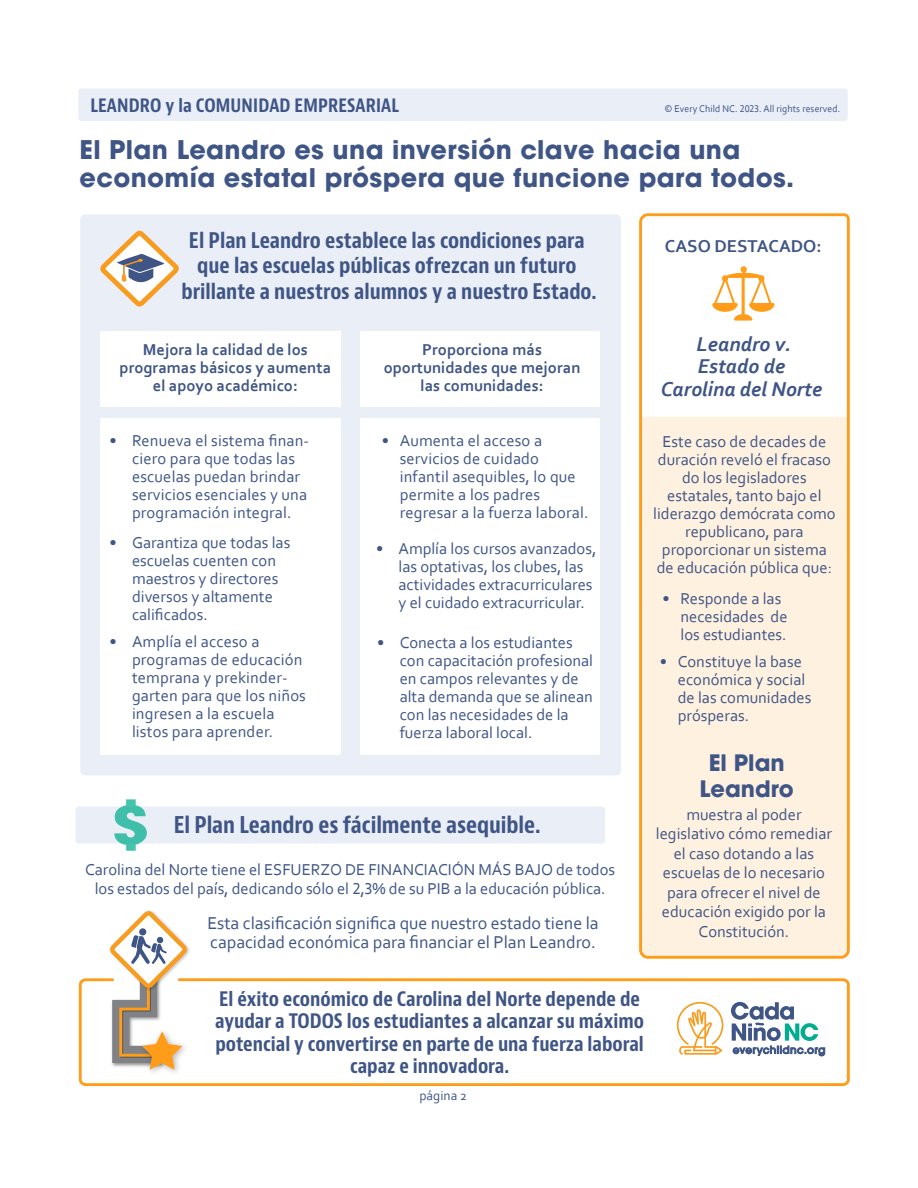
<style>
.page{position:relative;width:918px;height:1188px;background:#fff}
.page>*{position:absolute;margin:0;border:0;box-sizing:border-box;transform-origin:0 0}
.t1{font:700 25.5px/28.5px "ITC Avant Garde Pro";letter-spacing:.015em;color:#3f5586}
.t2{font:700 condensed 22.5px "Bernino Sans";letter-spacing:-.005em;color:#3f5586}
.t3{font:700 22.5px/25.5px "ITC Avant Garde Pro";color:#3f5586;text-align:center}
.t4{font:700 condensed 21px/25.5px "Bernino Sans";color:#3f5586;text-align:center}
.t5{font:italic 700 21px/22.5px "Corbel";color:#3f5586;text-align:center}
.t6{font:700 condensed 19.5px/22.5px "Bernino Sans";color:#3f5586;text-align:center}
.t7{font:18px/19.5px "Corbel";letter-spacing:-.005em;color:#3f5586}
.t8{font:700 condensed 18px "Bernino Sans";letter-spacing:.01em;color:#3f5586}
.t9{font:700 18px "Corbel";color:#3f5586}
.t10{font:16.5px/18px "Corbel";color:#3f5586}
.t11{font:700 16.5px/18px "Corbel";color:#3f5586;text-align:center}
.t12{font:13.5px "Corbel";color:#3f5586}
.t13{font:500 10.35px "ITC Avant Garde Pro";letter-spacing:.045em;color:#3f5586}
.t14{font:10.2px "Corbel";letter-spacing:.01em;color:#3f5586;scale:.95 1}
</style>
<div class="page">
<div style="left:76px;top:807px;width:529px;height:37px;background:#e9eef7;border-radius:3px"></div>
<svg style="left:114px;top:799px;width:33px;height:52px"></svg>
<div style="left:80px;top:214px;width:541px;height:561px;background:#e9eef7;border-radius:5px"></div>
<svg style="left:100px;top:231px;width:79px;height:76px"></svg>
<div style="left:100px;top:331px;width:240px;height:424px;background:#fff"></div>
<div style="left:360px;top:331px;width:239px;height:424px;background:#fff"></div>
<div style="left:78px;top:88px;width:770px;height:33px;background:#e9eef7;border-radius:3px"></div>
<svg style="left:639px;top:213px;width:211px;height:746px"></svg>
<svg style="left:712px;top:266px;width:63px;height:55px"></svg>
<svg style="left:78px;top:978px;width:772px;height:108px"></svg>
<img style="left:149px;top:910px;width:43px;height:82px">
<img style="left:131px;top:1020px;width:65px;height:63px">
<svg style="left:104px;top:911px;width:83px;height:161px"></svg>
<div style="left:360px;top:408px;width:239px;height:10px;background:#e9eef7"></div>
<div style="left:100px;top:408px;width:240px;height:10px;background:#e9eef7"></div>
<svg style="left:677px;top:1002px;width:46px;height:53px"></svg>
<svg style="left:731px;top:1002px;width:94px;height:54px"></svg>
<p class="t8" style="left:90px;top:95px;width:310px">LEANDRO y la COMUNIDAD EMPRESARIAL</p>
<p class="t14" style="left:664px;top:102px;width:187px">© Every Child NC. 2023. All rights reserved.</p>
<h1 class="t1" style="left:80px;top:135px;width:716px">El Plan Leandro es una inversión clave hacia una economía estatal próspera que funcione para todos.</h1>
<p class="t4" style="left:181px;top:228px;width:417px">El Plan Leandro establece las condiciones para que las escuelas públicas ofrezcan un futuro brillante a nuestros alumnos y a nuestro Estado.</p>
<p class="t11" style="left:120px;top:340px;width:213px">Mejora la calidad de los programas básicos y aumenta el apoyo académico:</p>
<p class="t11" style="left:384px;top:340px;width:198px">Proporciona más oportunidades que mejoran las comunidades:</p>
<p class="t9" style="left:665px;top:235px;width:158px">CASO DESTACADO:</p>
<p class="t5" style="left:661px;top:332px;width:163px">Leandro v.<br>Estado de<br>Carolina del Norte</p>
<p class="t10" style="left:132px;top:432px;width:179px;text-indent:-23px">• Renueva el sistema finan&shy;ciero para que todas las escuelas puedan brindar servicios esenciales y una programación integral.</p>
<p class="t10" style="left:400px;top:432px;width:190px;text-indent:-18px">• Aumenta el acceso a servicios de cuidado infantil asequibles, lo que permite a los padres regresar a la fuerza laboral.</p>
<p class="t10" style="left:132px;top:533px;width:160px;text-indent:-23px">• Garantiza que todas las escuelas cuenten con maestros y directores diversos y altamente calificados.</p>
<p class="t10" style="left:132px;top:632px;width:175px;text-indent:-23px">• Amplía el acceso a programas de educación temprana y prekinder&shy;garten para que los niños ingresen a la escuela listos para aprender.</p>
<p class="t10" style="left:399px;top:539px;width:199px;text-indent:-23px">• Amplía los cursos avanzados, las optativas, los clubes, las actividades extracurriculares y el cuidado extracurricular.</p>
<p class="t10" style="left:400px;top:633px;width:195px;text-indent:-23px">• Conecta a los estudiantes con capacitación profesional en campos relevantes y de alta demanda que se alinean con las necesidades de la fuerza laboral local.</p>
<h2 class="t2" style="left:174px;top:811px;width:368px">El Plan Leandro es fácilmente asequible.</h2>
<p class="t10" style="left:85px;top:859px;width:531px;line-height:19.5px;text-align:center">Carolina del Norte tiene el ESFUERZO DE FINANCIACIÓN MÁS BAJO de todos los estados del país, dedicando sólo el 2,3% de su PIB a la educación pública.</p>
<p class="t7" style="left:207px;top:913px;width:393px">Esta clasificación significa que nuestro estado tiene la capacidad económica para financiar el Plan Leandro.</p>
<p class="t10" style="left:653px;top:432px;width:184px;text-align:center">Este caso de decades de duración reveló el fracaso do los legisladores estatales, tanto bajo el liderazgo demócrata como republicano, para proporcionar un sistema de educación pública que:</p>
<p class="t10" style="left:681px;top:589px;width:109px;text-indent:-18px">• Responde a las necesidades de los estudiantes.</p>
<p class="t10" style="left:678px;top:653px;width:135px;text-indent:-18px">• Constituye la base económica y social de las comunidades prósperas.</p>
<h2 class="t3" style="left:700px;top:750px;width:96px">El Plan<br>Leandro</h2>
<p class="t10" style="left:656px;top:804px;width:178px;line-height:19.5px;text-align:center">muestra al poder legislativo cómo remediar el caso dotando a las escuelas de lo necesario para ofrecer el nivel de educación exigido por la<br>Constitución.</p>
<p class="t6" style="left:215px;top:988px;width:430px">El éxito económico de Carolina del Norte depende de ayudar a TODOS los estudiantes a alcanzar su máximo potencial y convertirse en parte de una fuerza laboral capaz e innovadora.</p>
<p class="t12" style="left:419px;top:1087px;width:49px">página 2</p>
<p class="t13" style="left:733px;top:1043px;width:94px">everychildnc.org</p>
</div>
